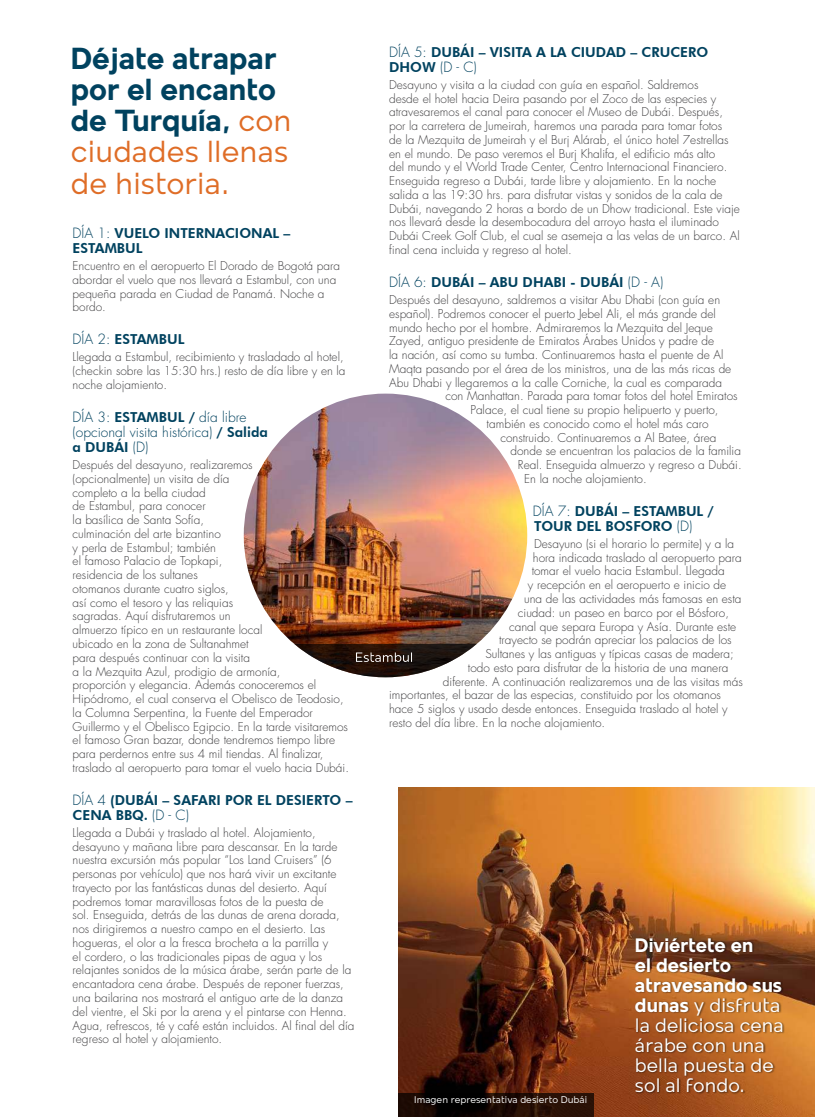
<style>
.page{position:relative;width:815px;height:1117px;background:#fff}
.page>*{position:absolute;margin:0;border:0;box-sizing:border-box;transform-origin:0 0}
.t1{font:700 31.25px/31.2px "Mollen Personal Use";color:#00425f}
.t2{font:20px/20px "Mollen Personal Use";color:#fff}
.t3{font:800 13.75px/15px "Futura BT";color:#00425f}
.t4{font:300 13.75px/15px "Futura Std";color:#00425f}
.t5{font:300 11.88px/13.8px "Futura Std";color:#414042}
.t6{font:10px "Mollen Personal Use";color:#fff}
.s1{font-weight:400;color:#df6d27}
.s2{font-family:"Futura Std";font-weight:300}
.s3{font-family:"Futura BT";font-weight:800}
.s4{font-weight:700}
</style>
<div class="page">
<img style="left:399px;top:787px;width:416px;height:329px">
<svg style="left:399px;top:1092px;width:195px;height:24px;background:#1c0a03"></svg>
<img style="left:244px;top:393px;width:283px;height:284px;border-radius:142px">
<div style="left:634px;top:937px;width:150px;height:157px;background:#000;opacity:.5"></div>
<svg style="left:294px;top:643px;width:183px;height:34px"></svg>
<h1 class="t1" style="left:71px;top:42px;width:222px">Déjate atrapar por el encanto de Turquía, <span class="s1">con ciudades llenas de historia.</span></h1>
<p class="t3" style="left:73px;top:225px;width:219px"><span class="s2">DÍA 1:</span> VUELO INTERNACIONAL –<br>ESTAMBUL</p>
<p class="t5" style="left:73px;top:259px;width:269px">Encuentro en el aeropuerto El Dorado de Bogotá para abordar el vuelo que nos llevará a Estambul, con una pequeña parada en Ciudad de Panamá. Noche a bordo.</p>
<p class="t3" style="left:73px;top:331px;width:113px"><span class="s2">DÍA 2:</span> ESTAMBUL</p>
<p class="t5" style="left:73px;top:350px;width:274px">Llegada a Estambul, recibimiento y trasladado al hotel, (checkin sobre las 15:30 hrs.) resto de día libre y en la noche alojamiento.</p>
<p class="t4" style="left:73px;top:409px;width:197px">DÍA 3: <span class="s3">ESTAMBUL /</span> día libre (opcional visita histórica) <span class="s3">/ Salida</span></p>
<p class="t3" style="left:73px;top:439px;width:77px">a DUBÁI <span class="s2">(D)</span></p>
<p class="t5" style="left:73px;top:458px;width:278px">Después del desayuno, realizaremos<br>(opcionalmente) un visita de día<br>completo a la bella ciudad<br>de Estambul, para conocer<br>la basílica de Santa Sofía,<br>culminación del arte bizantino<br>y perla de Estambul; también<br>el famoso Palacio de Topkapi,<br>residencia de los sultanes<br>otomanos durante cuatro siglos,<br>así como el tesoro y las reliquias<br>sagradas. Aquí disfrutaremos un<br>almuerzo típico en un restaurante local<br>ubicado en la zona de Sultanahmet<br>para después continuar con la visita<br>a la Mezquita Azul, prodigio de armonía,<br>proporción y elegancia. Además conoceremos el Hipódromo, el cual conserva el Obelisco de Teodosio, la Columna Serpentina, la Fuente del Emperador Guillermo y el Obelisco Egipcio. En la tarde visitaremos el famoso Gran bazar, donde tendremos tiempo libre para perdernos entre sus 4 mil tiendas. Al finalizar, traslado al aeropuerto para tomar el vuelo hacia Dubái.</p>
<p class="t3" style="left:73px;top:791px;width:281px"><span class="s2">DÍA 4</span> (DUBÁI – SAFARI POR EL DESIERTO –<br>CENA BBQ. <span class="s2">(D - C)</span></p>
<p class="t5" style="left:73px;top:825px;width:283px">Llegada a Dubái y traslado al hotel. Alojamiento, desayuno y mañana libre para descansar. En la tarde nuestra excursión más popular “Los Land Cruisers” (6 personas por vehículo) que nos hará vivir un excitante trayecto por las fantásticas dunas del desierto. Aquí podremos tomar maravillosas fotos de la puesta de<br>sol. Enseguida, detrás de las dunas de arena dorada, nos dirigiremos a nuestro campo en el desierto. Las hogueras, el olor a la fresca brocheta a la parrilla y<br>el cordero, o las tradicionales pipas de agua y los relajantes sonidos de la música árabe, serán parte de la encantadora cena árabe. Después de reponer fuerzas, una bailarina nos mostrará el antiguo arte de la danza del vientre, el Ski por la arena y el pintarse con Henna.<br>Agua, refrescos, té y café están incluidos. Al final del día regreso al hotel y alojamiento.</p>
<p class="t3" style="left:389px;top:44px;width:321px"><span class="s2">DÍA 5:</span> DUBÁI – VISITA A LA CIUDAD – CRUCERO</p>
<p class="t4" style="left:389px;top:59px;width:89px"><span class="s3">DHOW</span> (D - C)</p>
<p class="t5" style="left:389px;top:78px;width:352px">Desayuno y visita a la ciudad con guía en español. Saldremos<br>desde el hotel hacia Deira pasando por el Zoco de las especies y atravesaremos el canal para conocer el Museo de Dubái. Después, por la carretera de Jumeirah, haremos una parada para tomar fotos<br>de la Mezquita de Jumeirah y el Burj Alárab, el único hotel 7estrellas en el mundo. De paso veremos el Burj Khalifa, el edificio más alto<br>del mundo y el World Trade Center, Centro Internacional Financiero.<br>Enseguida regreso a Dubái, tarde libre y alojamiento. En la noche salida a las 19:30 hrs. para disfrutar vistas y sonidos de la cala de Dubái, navegando 2 horas a bordo de un Dhow tradicional. Este viaje nos llevará desde la desembocadura del arroyo hasta el iluminado Dubái Creek Golf Club, el cual se asemeja a las velas de un barco. Al final cena incluida y regreso al hotel.</p>
<p class="t3" style="left:389px;top:274px;width:276px"><span class="s2">DÍA 6:</span> DUBÁI – ABU DHABI - DUBÁI <span class="s2">(D - A)</span></p>
<p class="t5" style="left:389px;top:293px;width:333px">Después del desayuno, saldremos a visitar Abu Dhabi (con guía en</p>
<p class="t5" style="left:389px;top:307px;width:328px">español). Podremos conocer el puerto Jebel Ali, el más grande del</p>
<p class="t5" style="left:389px;top:320px;width:325px">mundo hecho por el hombre. Admiraremos la Mezquita del Jeque</p>
<p class="t5" style="left:389px;top:334px;width:326px">Zayed, antiguo presidente de Emiratos Árabes Unidos y padre de</p>
<p class="t5" style="left:389px;top:348px;width:336px">la nación, así como su tumba. Continuaremos hasta el puente de Al</p>
<p class="t5" style="left:389px;top:362px;width:344px">Maqta pasando por el área de los ministros, una de las más ricas de</p>
<p class="t5" style="left:389px;top:375px;width:334px">Abu Dhabi y llegaremos a la calle Corniche, la cual es comparada</p>
<p class="t5" style="left:445px;top:389px;width:294px">con Manhattan. Parada para tomar fotos del hotel Emiratos</p>
<p class="t5" style="left:470px;top:403px;width:250px">Palace, el cual tiene su propio helipuerto y puerto,</p>
<p class="t5" style="left:487px;top:417px;width:224px">también es conocido como el hotel más caro</p>
<p class="t5" style="left:500px;top:430px;width:218px">construido. Continuaremos a Al Batee, área</p>
<p class="t5" style="left:510px;top:444px;width:232px">donde se encuentran los palacios de la familia</p>
<p class="t5" style="left:518px;top:458px;width:225px">Real. Enseguida almuerzo y regreso a Dubái.</p>
<p class="t5" style="left:524px;top:472px;width:124px">En la noche alojamiento.</p>
<p class="t3" style="left:533px;top:503px;width:182px"><span class="s2">DÍA 7:</span> DUBÁI – ESTAMBUL /<br>TOUR DEL BOSFORO <span class="s2">(D)</span></p>
<p class="t5" style="left:534px;top:537px;width:201px">Desayuno (si el horario lo permite) y a la</p>
<p class="t5" style="left:533px;top:550px;width:210px">hora indicada traslado al aeropuerto para</p>
<p class="t5" style="left:532px;top:564px;width:195px">tomar el vuelo hacia Estambul. Llegada</p>
<p class="t5" style="left:528px;top:578px;width:200px">y recepción en el aeropuerto e inicio de</p>
<p class="t5" style="left:524px;top:592px;width:219px">una de las actividades más famosas en esta</p>
<p class="t5" style="left:518px;top:605px;width:213px">ciudad: un paseo en barco por el Bósforo,</p>
<p class="t5" style="left:509px;top:619px;width:229px">canal que separa Europa y Asía. Durante este</p>
<p class="t5" style="left:499px;top:633px;width:234px">trayecto se podrán apreciar los palacios de los</p>
<p class="t5" style="left:485px;top:647px;width:250px">Sultanes y las antiguas y típicas casas de madera;</p>
<p class="t5" style="left:468px;top:660px;width:262px">todo esto para disfrutar de la historia de una manera</p>
<p class="t5" style="left:443px;top:674px;width:301px">diferente. A continuación realizaremos una de las visitas más</p>
<p class="t5" style="left:389px;top:688px;width:333px">importantes, el bazar de las especias, constituido por los otomanos</p>
<p class="t5" style="left:389px;top:702px;width:340px">hace 5 siglos y usado desde entonces. Enseguida traslado al hotel y</p>
<p class="t5" style="left:389px;top:715px;width:218px">resto del día libre. En la noche alojamiento.</p>
<p class="t6" style="left:414px;top:1093px;width:174px">Imagen representativa desierto Dubái</p>
<h2 class="t2" style="left:635px;top:934px;width:151px"><span class="s4">Diviértete en<br>el desierto atravesando sus dunas</span> y disfruta la deliciosa cena árabe con una bella puesta de sol al fondo.</h2>
</div>
